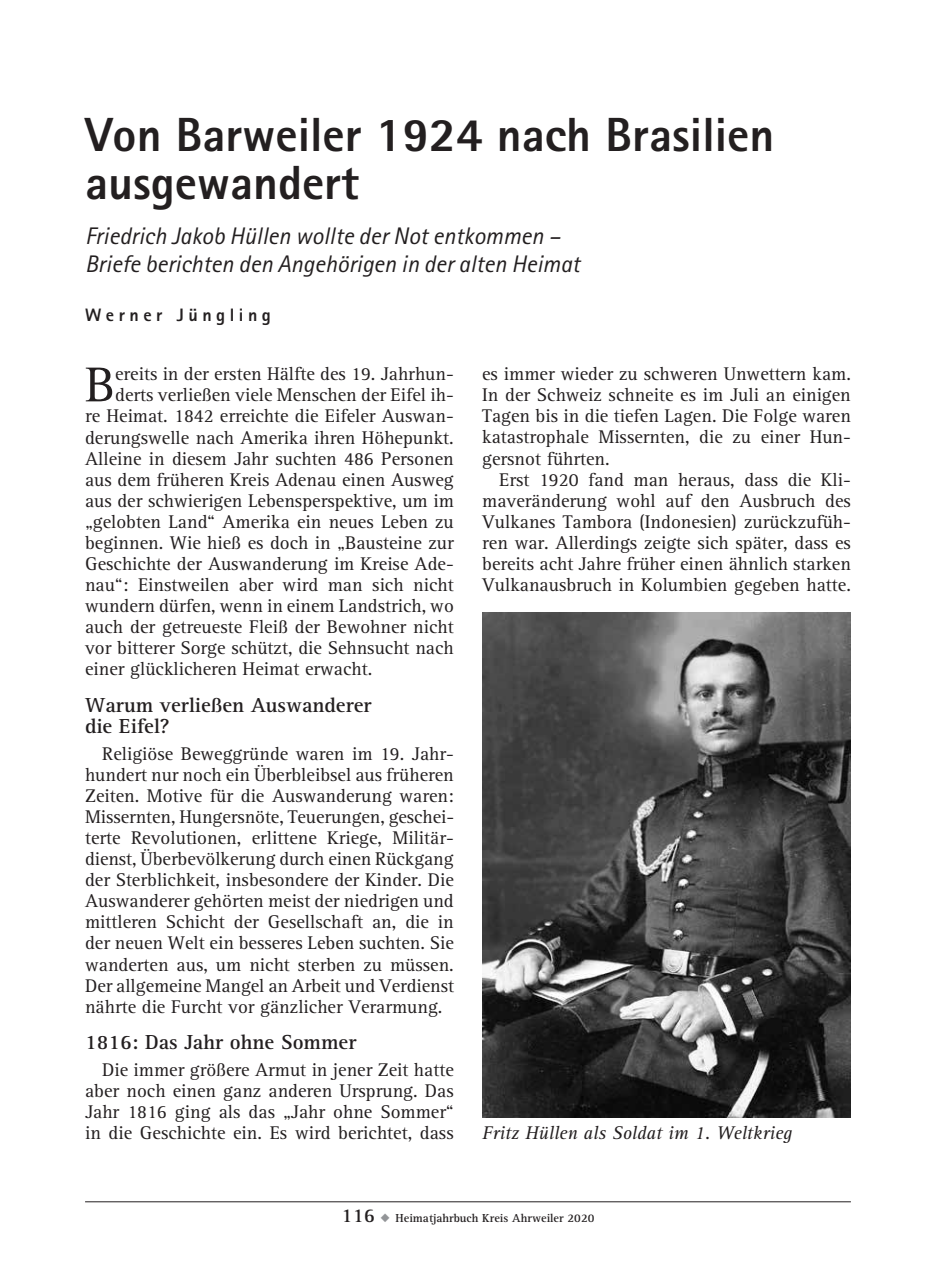
<style>
.page{position:relative;width:936px;height:1276px;background:#fff}
.page>*{position:absolute;margin:0;border:0;box-sizing:border-box;transform-origin:0 0}
.t1{font:50.6px "AT Rotis Serif";color:#231f20}
.t2{font:800 48px/48px "Rotis Sans Serif";color:#231f20}
.t3{font:italic 24px/28px "Rotis Sans Serif";color:#231f20}
.t4{font:700 21px/21px "AT Rotis Serif";color:#231f20}
.t5{font:19px/21px "AT Rotis Serif";color:#231f20;text-align:justify}
.t6{font:italic 19px "AT Rotis Serif";color:#231f20}
.t7{font:800 18px "Rotis Sans Serif";letter-spacing:.25em;color:#231f20}
.t8{font:700 12px "AT Rotis Serif";color:#231f20}
.s1{font-size:20px}
.s2{color:#939598}
</style>
<div class="page">
<hr style="left:85px;top:1201px;width:765px;height:1px;background:#231f20">
<img style="left:482px;top:612px;width:368px;height:505px">
<h2 class="t2" style="left:85px;top:110px;width:690px">Von Barweiler 1924 nach Brasilien ausgewandert</h2>
<p class="t3" style="left:85px;top:222px;width:496px">Friedrich Jakob Hüllen wollte der Not entkommen –<br>Briefe berichten den Angehörigen in der alten Heimat</p>
<p class="t7" style="left:85px;top:304px;width:187px">Werner Jüngling</p>
<h1 class="t1" style="left:85px;top:356px;width:32px">B</h1>
<p class="t5" style="left:115px;top:364px;width:340px">ereits in der ersten Hälfte des 19. Jahrhun-</p>
<p class="t5" style="left:115px;top:385px;width:340px">derts verließen viele Menschen der Eifel ih-</p>
<p class="t5" style="left:85px;top:406px;width:370px">re Heimat. 1842 erreichte die Eifeler Auswan-</p>
<p class="t5" style="left:85px;top:427px;width:370px">derungswelle nach Amerika ihren Höhepunkt.</p>
<p class="t5" style="left:85px;top:448px;width:370px">Alleine in diesem Jahr suchten 486 Personen</p>
<p class="t5" style="left:85px;top:469px;width:370px">aus dem früheren Kreis Adenau einen Ausweg</p>
<p class="t5" style="left:85px;top:490px;width:370px">aus der schwierigen Lebensperspektive, um im</p>
<p class="t5" style="left:85px;top:511px;width:370px">„gelobten Land“ Amerika ein neues Leben zu</p>
<p class="t5" style="left:85px;top:532px;width:370px">beginnen. Wie hieß es doch in „Bausteine zur</p>
<p class="t5" style="left:85px;top:554px;width:370px">Geschichte der Auswanderung im Kreise Ade-</p>
<p class="t5" style="left:85px;top:575px;width:370px">nau“: Einstweilen aber wird man sich nicht</p>
<p class="t5" style="left:85px;top:596px;width:370px">wundern dürfen, wenn in einem Landstrich, wo</p>
<p class="t5" style="left:85px;top:617px;width:370px">auch der getreueste Fleiß der Bewohner nicht</p>
<p class="t5" style="left:85px;top:638px;width:370px">vor bitterer Sorge schützt, die Sehnsucht nach</p>
<p class="t5" style="left:85px;top:659px;width:289px">einer glücklicheren Heimat erwacht.</p>
<p class="t4" style="left:85px;top:695px;width:288px">Warum verließen Auswanderer die Eifel?</p>
<p class="t5" style="left:85px;top:743px;width:370px;text-indent:17px">Religiöse Beweggründe waren im 19. Jahr&shy;hundert nur noch ein Überbleibsel aus früheren Zeiten. Motive für die Auswanderung waren:<br>Missernten, Hungersnöte, Teuerungen, geschei&shy;terte Revolutionen, erlittene Kriege, Militär&shy;dienst, Überbevölkerung durch einen Rückgang der Sterblichkeit, insbesondere der Kinder. Die Auswanderer gehörten meist der niedrigen und mittleren Schicht der Gesellschaft an, die in der neuen Welt ein besseres Leben suchten. Sie wanderten aus, um nicht sterben zu müssen.<br>Der allgemeine Mangel an Arbeit und Verdienst nährte die Furcht vor gänzlicher Verarmung.</p>
<p class="t4" style="left:85px;top:1032px;width:273px">1816: Das Jahr ohne Sommer</p>
<p class="t5" style="left:85px;top:1059px;width:370px;text-indent:17px">Die immer größere Armut in jener Zeit hatte aber noch einen ganz anderen Ursprung. Das Jahr 1816 ging als das „Jahr ohne Sommer“ in die Geschichte ein. Es wird berichtet, dass</p>
<p class="t5" style="left:482px;top:364px;width:370px">es immer wieder zu schweren Unwettern kam.<br>In der Schweiz schneite es im Juli an einigen Tagen bis in die tiefen Lagen. Die Folge waren katastrophale Missernten, die zu einer Hun&shy;gersnot führten.</p>
<p class="t5" style="left:482px;top:469px;width:370px;text-indent:17px">Erst 1920 fand man heraus, dass die Kli&shy;maveränderung wohl auf den Ausbruch des Vulkanes Tambora (Indonesien) zurückzufüh&shy;ren war. Allerdings zeigte sich später, dass es bereits acht Jahre früher einen ähnlich starken Vulkanausbruch in Kolumbien gegeben hatte.</p>
<p class="t6" style="left:482px;top:1121px;width:311px">Fritz Hüllen als Soldat im 1. Weltkrieg</p>
<p class="t8" style="left:341px;top:1210px;width:254px"><span class="s1">116</span> <span class="s2">◆</span> Heimatjahrbuch Kreis Ahrweiler 2020</p>
</div>
